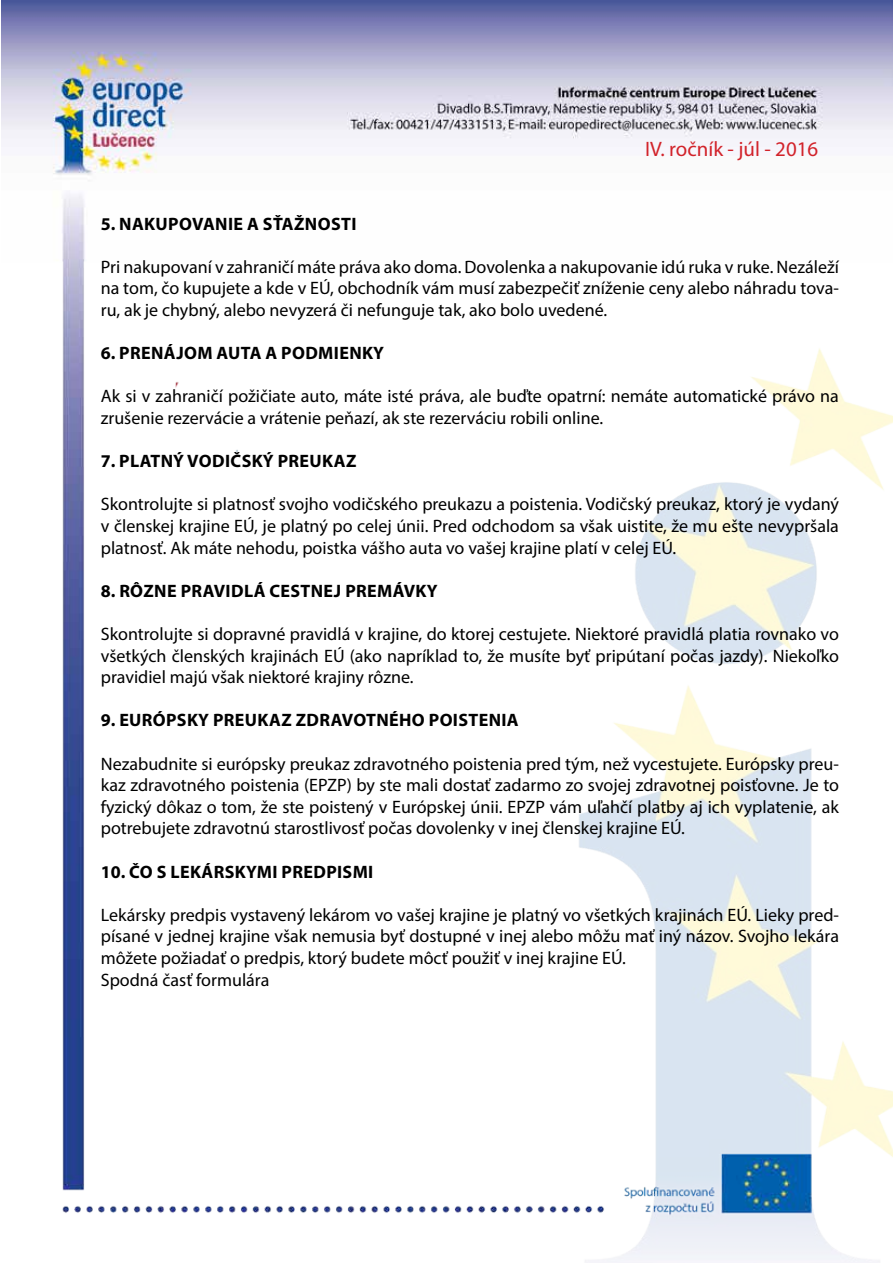
<style>
.page{position:relative;width:893px;height:1263px;background:#fff}
.page>*{position:absolute;margin:0;border:0;box-sizing:border-box;transform-origin:0 0}
.t1{font:20.85px "Myriad Pro";color:#d2232a}
.t2{font:18px/21.6px "Myriad Pro";color:#000}
.t3{font:700 18px "Myriad Pro";letter-spacing:.02em;color:#000}
</style>
<div class="page">
<img style="left:2px;top:0;width:891px;height:1263px">
<p class="t1" style="left:645px;top:137px;width:175px">IV. ročník - júl - 2016</p>
<p class="t3" style="left:101px;top:212px;width:257px">5. NAKUPOVANIE A SŤAŽNOSTI</p>
<p class="t2" style="left:101px;top:256px;width:740px;text-align:justify">Pri nakupovaní v zahraničí máte práva ako doma. Dovolenka a nakupovanie idú ruka v ruke. Nezáleží na tom, čo kupujete a kde v EÚ, obchodník vám musí zabezpečiť zníženie ceny alebo náhradu tova&shy;ru, ak je chybný, alebo nevyzerá či nefunguje tak, ako bolo uvedené.</p>
<p class="t3" style="left:101px;top:341px;width:285px">6. PRENÁJOM AUTA A PODMIENKY</p>
<p class="t2" style="left:101px;top:385px;width:740px">Ak si v zahraničí požičiate auto, máte isté práva, ale buďte opatrní: nemáte automatické právo na zrušenie rezervácie a vrátenie peňazí, ak ste rezerváciu robili online.</p>
<p class="t3" style="left:101px;top:449px;width:257px">7. PLATNÝ VODIČSKÝ PREUKAZ</p>
<p class="t2" style="left:101px;top:493px;width:740px;text-align:justify">Skontrolujte si platnosť svojho vodičského preukazu a poistenia. Vodičský preukaz, ktorý je vydaný v členskej krajine EÚ, je platný po celej únii. Pred odchodom sa však uistite, že mu ešte nevypršala platnosť. Ak máte nehodu, poistka vášho auta vo vašej krajine platí v celej EÚ.</p>
<p class="t3" style="left:101px;top:579px;width:338px">8. RÔZNE PRAVIDLÁ CESTNEJ PREMÁVKY</p>
<p class="t2" style="left:101px;top:623px;width:740px;text-align:justify">Skontrolujte si dopravné pravidlá v krajine, do ktorej cestujete. N iektoré pravidlá platia rovnako vo všetkých členských krajinách EÚ (ako napríklad to, že musíte byť pripútaní počas jazdy). N iekoľko pravidiel majú však niektoré krajiny rôzne.</p>
<p class="t3" style="left:101px;top:708px;width:419px">9. EURÓPSKY PREUKAZ ZDRAVOTNÉHO POISTENIA</p>
<p class="t2" style="left:101px;top:752px;width:740px">Nezabudnite si európsky preukaz zdravotného poistenia pred tým, než vycestujete. Európsky preu&shy;kaz zdravotného poistenia (EPZP</p>
<p class="t2" style="left:101px;top:774px;width:740px;text-indent:246px">) by ste mali dostať zadarmo zo svojej zdravotnej poisťovne. Je to fyzický dôkaz o tom, že ste poistený v Európskej únii. EPZP</p>
<p class="t2" style="left:101px;top:796px;width:740px;text-indent:449px">vám uľahčí platby aj ich vyplatenie, ak potrebujete zdravotnú starostlivosť počas dovolenky v inej členskej krajine EÚ.</p>
<p class="t3" style="left:101px;top:860px;width:274px">10. ČO S LEKÁRSKYMI PREDPISMI</p>
<p class="t2" style="left:101px;top:904px;width:740px">Lekársky predpis vystavený lekárom vo vašej krajine je platný vo všetkých krajinách EÚ. Lieky pred&shy;písané v jednej krajine však nemusia byť dostupné v inej alebo môžu mať iný názov. Svojho lekára môžete požiadať o predpis, ktorý budete môcť použiť v inej krajine EÚ.<br>Spodná časť formulára</p>
</div>
